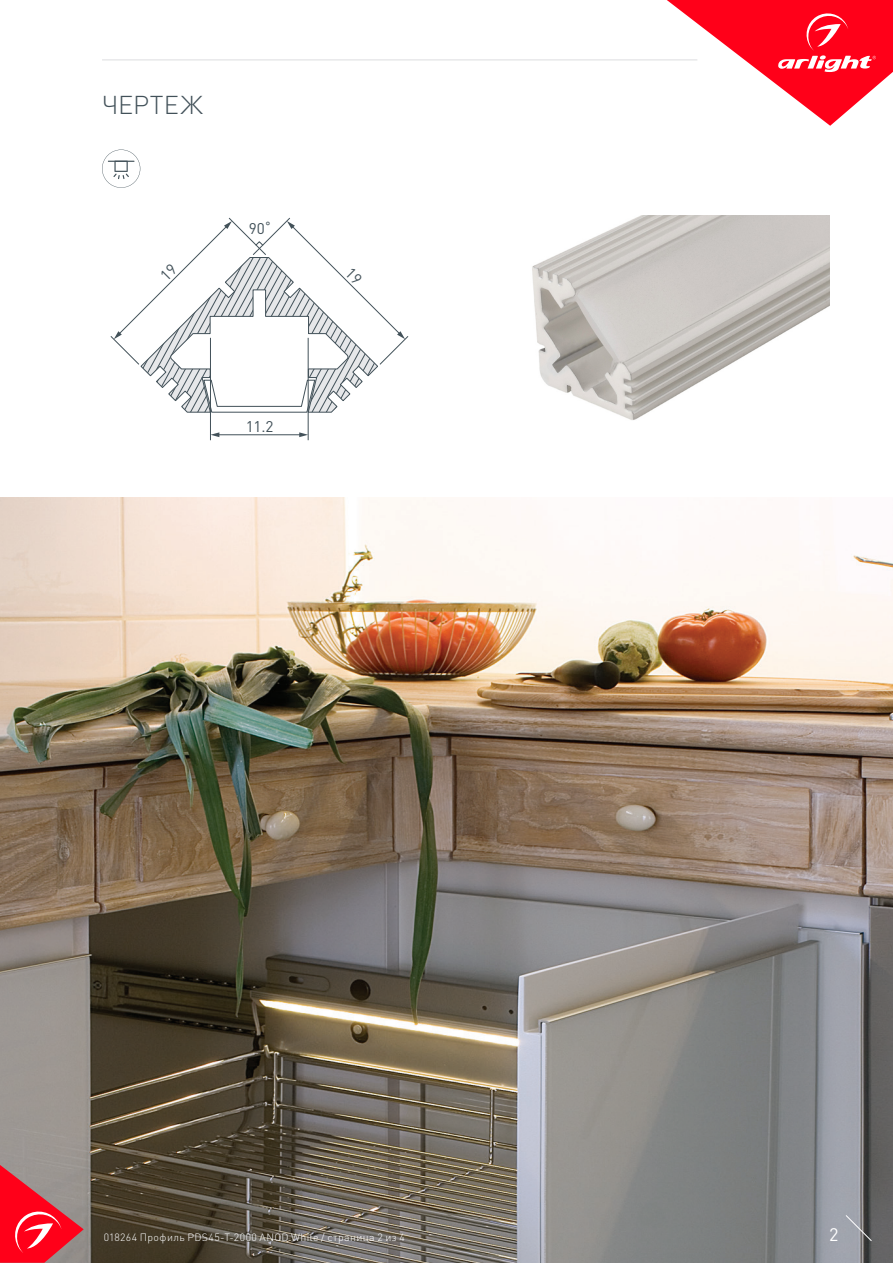
<style>
.page{position:relative;width:893px;height:1263px;background:#fff}
.page>*{position:absolute;margin:0;border:0;box-sizing:border-box;transform-origin:0 0}
.t1{font:300 25.5px "DIN Pro";letter-spacing:.01em;color:#425159}
.t2{font:18px "DIN Pro";color:#fff}
.t3{font:15.3px "DIN Pro";color:#425159}
.t4{font:300 10.5px "DIN Pro";letter-spacing:.04em;color:#fff}
</style>
<div class="page">
<img style="left:0;top:497px;width:893px;height:766px">
<svg style="left:0;top:1165px;width:84px;height:98px;background:#d54753"></svg>
<svg style="left:845px;top:1215px;width:27px;height:26px"></svg>
<svg style="left:667px;top:0;width:226px;height:126px"></svg>
<hr style="left:102px;top:60px;width:595px;height:1px;background:#dcdddf">
<img style="left:532px;top:215px;width:297px;height:205px">
<svg style="left:102px;top:150px;width:38px;height:38px"></svg>
<hr style="left:218px;top:434px;width:83px;height:1px;background:#425159">
<svg style="left:299px;top:432px;width:9px;height:5px"></svg>
<svg style="left:211px;top:432px;width:8px;height:5px"></svg>
<hr style="left:308px;top:338px;width:1px;height:102px;background:#425159">
<hr style="left:210px;top:338px;width:1px;height:102px;background:#425159">
<svg style="left:110px;top:217px;width:299px;height:196px"></svg>
<p class="t1" style="left:102px;top:87px;width:102px">ЧЕРТЕЖ</p>
<h3 class="t3" style="left:249px;top:218px;width:24px">90˚</h3>
<h3 class="t3" style="left:246px;top:416px;width:29px">11.2</h3>
<p class="t4" style="left:104px;top:1230px;width:303px">018264 Профиль PDS45-T-2000 ANOD White / страница 2 из 4</p>
<p class="t2" style="left:829px;top:1222px;width:11px">2</p>
</div>
